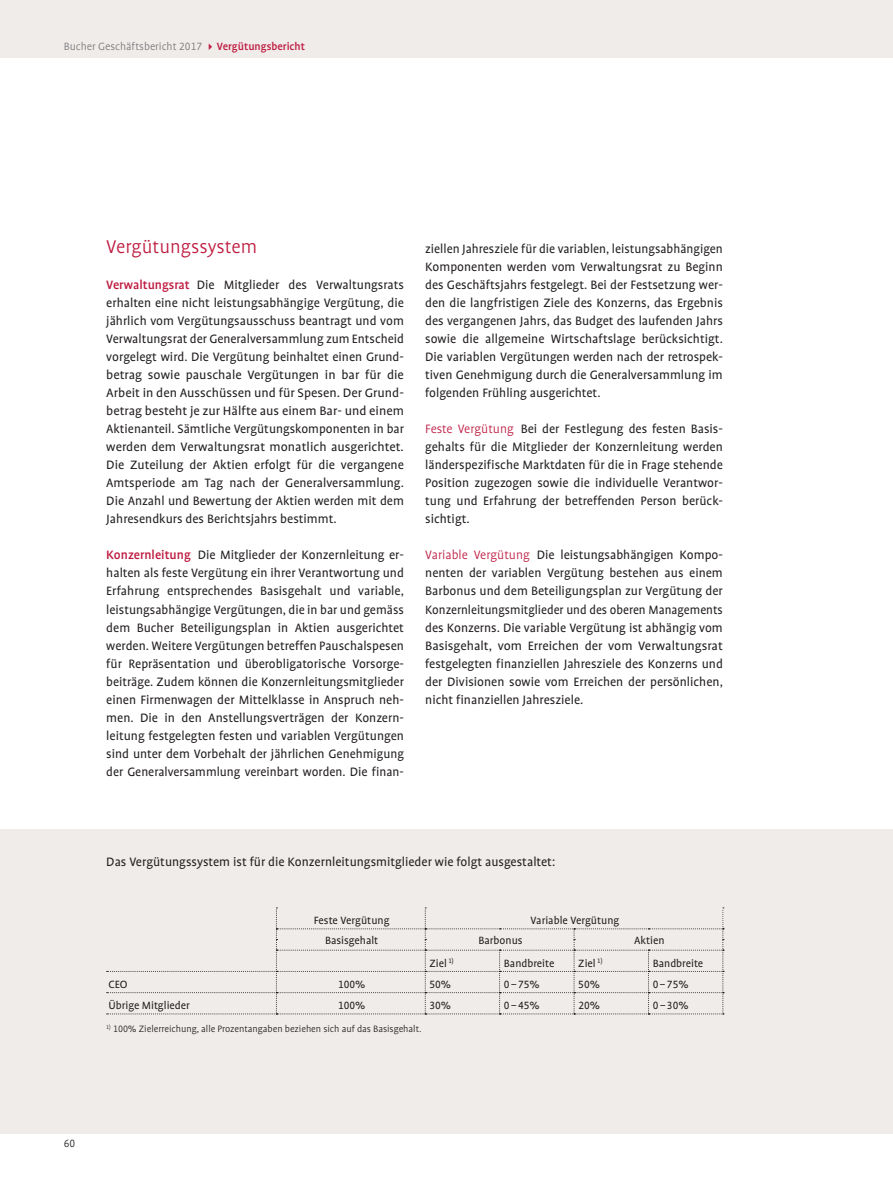
<style>
.page{position:relative;width:893px;height:1191px;background:#fff}
.page>*{position:absolute;margin:0;border:0;box-sizing:border-box;transform-origin:0 0}
.t1{font:300 21px "Bucher Profile";color:#be1b40}
.t2{font:13.8px/18px "Bucher Profile";color:#231f20;text-align:justify}
.t3{font:12px "Bucher Profile";color:#231f20}
.t4{font:300 12px "Bucher Profile";color:#76787b}
.t5{font:300 12px "Bucher Profile";color:#231f20}
.t6{font:300 10.5px "Bucher Profile";letter-spacing:-.005em;color:#231f20}
.s1{font-weight:500;color:#be1b40}
.s2{font-weight:300;color:#be1b40}
</style>
<div class="page">
<div style="left:0;top:0;width:893px;height:57px;background:#f0ece9"></div>
<div style="left:0;top:829px;width:893px;height:304px;background:#f0ece9"></div>
<svg style="left:107px;top:907px;width:617px;height:107px"></svg>
<p class="t4" style="left:64px;top:40px;width:243px">Bucher Geschäftsbericht 2017 <span class="s1">Vergütungsbericht</span></p>
<h1 class="t1" style="left:106px;top:236px;width:152px">Vergütungssystem</h1>
<p class="t2" style="left:106px;top:276px;width:299px"><span class="s1">Verwaltungsrat</span> Die Mitglieder des Verwaltungsrats erhalten eine nicht leistungsabhängige Vergütung, die jährlich vom Vergütungsausschuss beantragt und vom Verwaltungsrat der Generalversammlung zum Entscheid vorgelegt wird. Die Vergütung beinhaltet einen Grund&shy;betrag sowie pauschale Vergütungen in bar für die Arbeit in den Ausschüssen und für Spesen. Der Grund&shy;betrag besteht je zur Hälfte aus einem Bar- und einem Aktienanteil. Sämtliche Vergütungskomponenten in bar werden dem Verwaltungsrat monatlich ausgerichtet.<br>Die Zuteilung der Aktien erfolgt für die vergangene Amtsperiode am Tag nach der Generalversammlung.<br>Die Anzahl und Bewertung der Aktien werden mit dem Jahresendkurs des Berichtsjahrs bestimmt.</p>
<p class="t2" style="left:106px;top:546px;width:299px"><span class="s1">Konzernleitung</span> Die Mitglieder der Konzernleitung er&shy;halten als feste Vergütung ein ihrer Verantwortung und Erfahrung entsprechendes Basisgehalt und variable, leistungsabhängige Vergütungen, die in bar und gemäss dem Bucher Beteiligungsplan in Aktien ausgerichtet werden. Weitere Vergütungen betreffen Pauschalspesen für Repräsentation und überobligatorische Vorsorge&shy;beiträge. Zudem können die Konzernleitungsmitglieder einen Firmenwagen der Mittelklasse in Anspruch neh&shy;men. Die in den Anstellungsverträgen der Konzern&shy;leitung festgelegten festen und variablen Vergütungen sind unter dem Vorbehalt der jährlichen Genehmigung der Generalversammlung vereinbart worden. Die finan-</p>
<p class="t2" style="left:425px;top:240px;width:299px">ziellen Jahresziele für die variablen, leistungsabhängigen Komponenten werden vom Verwaltungsrat zu Beginn des Geschäftsjahrs festgelegt. Bei der Festsetzung wer&shy;den die langfristigen Ziele des Konzerns, das Ergebnis des vergangenen Jahrs, das Budget des laufenden Jahrs sowie die allgemeine Wirtschaftslage berücksichtigt.<br>Die variablen Vergütungen werden nach der retrospek&shy;tiven Genehmigung durch die Generalversammlung im folgenden Frühling ausgerichtet.</p>
<p class="t2" style="left:425px;top:420px;width:299px"><span class="s2">Feste Vergütung</span> Bei der Festlegung des festen Basis&shy;gehalts für die Mitglieder der Konzernleitung werden länderspezifische Marktdaten für die in Frage stehende Position zugezogen sowie die individuelle Verantwor&shy;tung und Erfahrung der betreffenden Person berück&shy;sichtigt.</p>
<p class="t2" style="left:425px;top:546px;width:299px"><span class="s2">Variable Vergütung</span> Die leistungsabhängigen Kompo&shy;nenten der variablen Vergütung bestehen aus einem Barbonus und dem Beteiligungsplan zur Vergütung der Konzernleitungsmitglieder und des oberen Managements des Konzerns. Die variable Vergütung ist abhängig vom Basisgehalt, vom Erreichen der vom Verwaltungsrat festgelegten finanziellen Jahresziele des Konzerns und der Divisionen sowie vom Erreichen der persönlichen, nicht finanziellen Jahresziele.</p>
<p class="t2" style="left:106px;top:852px;width:450px">Das Vergütungssystem ist für die Konzernleitungsmitglieder wie folgt ausgestaltet:</p>
<p class="t3" style="left:314px;top:914px;width:77px">Feste Vergütung</p>
<p class="t3" style="left:530px;top:914px;width:90px">Variable Vergütung</p>
<p class="t3" style="left:325px;top:933px;width:55px">Basisgehalt</p>
<p class="t3" style="left:478px;top:933px;width:46px">Barbonus</p>
<p class="t3" style="left:634px;top:933px;width:32px">Aktien</p>
<p class="t3" style="left:429px;top:956px;width:26px">Ziel <sup>1)</sup></p>
<p class="t3" style="left:504px;top:956px;width:52px">Bandbreite</p>
<p class="t3" style="left:578px;top:956px;width:26px">Ziel <sup>1)</sup></p>
<p class="t3" style="left:653px;top:956px;width:52px">Bandbreite</p>
<p class="t3" style="left:108px;top:978px;width:21px">CEO</p>
<p class="t3" style="left:338px;top:978px;width:29px">100%</p>
<p class="t3" style="left:429px;top:978px;width:23px">50%</p>
<p class="t3" style="left:504px;top:978px;width:37px">0–75%</p>
<p class="t3" style="left:578px;top:978px;width:23px">50%</p>
<p class="t3" style="left:653px;top:978px;width:37px">0–75%</p>
<p class="t3" style="left:108px;top:999px;width:83px">Übrige Mitglieder</p>
<p class="t3" style="left:338px;top:999px;width:29px">100%</p>
<p class="t3" style="left:429px;top:999px;width:23px">30%</p>
<p class="t3" style="left:504px;top:999px;width:37px">0–45%</p>
<p class="t3" style="left:578px;top:999px;width:23px">20%</p>
<p class="t3" style="left:653px;top:999px;width:37px">0–30%</p>
<p class="t6" style="left:106px;top:1023px;width:317px"><sup>1)</sup> 100% Zielerreichung, alle Prozentangaben beziehen sich auf das Basisgehalt.</p>
<p class="t5" style="left:64px;top:1137px;width:13px">60</p>
</div>
